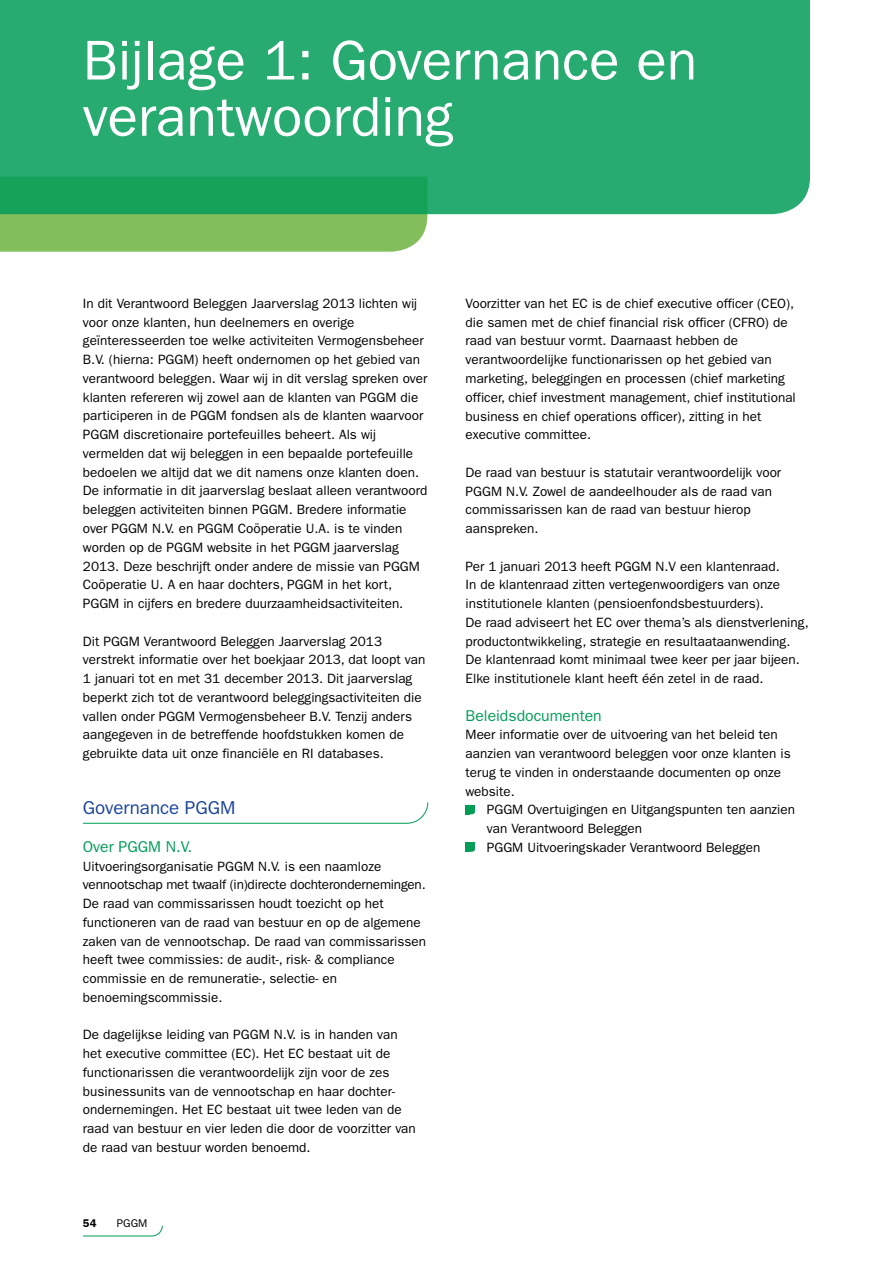
<style>
.page{position:relative;width:893px;height:1263px;background:#fff}
.page>*{position:absolute;margin:0;border:0;box-sizing:border-box;transform-origin:0 0}
.t1{font:56.25px/56.2px "ITC Franklin Gothic Std";color:#fff}
.t2{font:18.75px "ITC Franklin Gothic Std";color:#1c449c}
.t3{font:15.75px "ITC Franklin Gothic Std";color:#009d57}
.t4{font:13.5px/18.8px "ITC Franklin Gothic Std";color:#000}
.t5{font:11.25px "ITC Franklin Gothic Std";color:#000}
.t6{font:600 11.25px "ITC Franklin Gothic Std";color:#000}
</style>
<div class="page">
<svg style="left:83px;top:1225px;width:80px;height:11px"></svg>
<div style="left:0;top:214px;width:427px;height:38px;background:#82be5c"></div>
<svg style="left:0;top:0;width:810px;height:214px;background:#25aa6d"></svg>
<svg style="left:82px;top:802px;width:346px;height:22px"></svg>
<svg style="left:466px;top:805px;width:9px;height:9px"></svg>
<div style="left:466px;top:842px;width:9px;height:5px;background:#009d57"></div>
<div style="left:466px;top:842px;width:9px;height:10px;background:#009d57;border-radius:3px"></div>
<hr style="left:466px;top:842px;width:4px;height:10px;background:#009d57">
<h1 class="t1" style="left:83px;top:33px;width:616px">Bijlage 1: Governance en verantwoording</h1>
<p class="t4" style="left:83px;top:294px;width:346px">In dit Verantwoord Beleggen Jaarverslag 2013 lichten wij voor onze klanten, hun deelnemers en overige geïnteresseerden toe welke activiteiten Vermogensbeheer B.V. (hierna: PGGM) heeft ondernomen op het gebied van verantwoord beleggen. Waar wij in dit verslag spreken over klanten refereren wij zowel aan de klanten van PGGM die participeren in de PGGM fondsen als de klanten waarvoor PGGM discretionaire portefeuilles beheert. Als wij vermelden dat wij beleggen in een bepaalde portefeuille bedoelen we altijd dat we dit namens onze klanten doen.<br>De informatie in dit jaarverslag beslaat alleen verantwoord beleggen activiteiten binnen PGGM. Bredere informatie over PGGM N.V. en PGGM Coöperatie U.A. is te vinden worden op de PGGM website in het PGGM jaarverslag 2013. Deze beschrijft onder andere de missie van PGGM Coöperatie U. A en haar dochters, PGGM in het kort, PGGM in cijfers en bredere duurzaamheidsactiviteiten.</p>
<p class="t4" style="left:83px;top:632px;width:344px">Dit PGGM Verantwoord Beleggen Jaarverslag 2013 verstrekt informatie over het boekjaar 2013, dat loopt van 1 januari tot en met 31 december 2013. Dit jaarverslag beperkt zich tot de verantwoord beleggingsactiviteiten die vallen onder PGGM Vermogensbeheer B.V. Tenzij anders aangegeven in de betreffende hoofdstukken komen de gebruikte data uit onze financiële en RI databases.</p>
<h2 class="t2" style="left:83px;top:797px;width:154px">Governance PGGM</h2>
<p class="t3" style="left:83px;top:837px;width:111px">Over PGGM N.V.</p>
<p class="t4" style="left:83px;top:857px;width:345px">Uitvoeringsorganisatie PGGM N.V. is een naamloze vennootschap met twaalf (in)directe dochterondernemingen.<br>De raad van commissarissen houdt toezicht op het functioneren van de raad van bestuur en op de algemene zaken van de vennootschap. De raad van commissarissen heeft twee commissies: de audit-, risk- &amp; compliance commissie en de remuneratie-, selectie- en benoemingscommissie.</p>
<p class="t4" style="left:83px;top:1025px;width:334px">De dagelijkse leiding van PGGM N.V. is in handen van het executive committee (EC). Het EC bestaat uit de functionarissen die verantwoordelijk zijn voor de zes businessunits van de vennootschap en haar dochter&shy;ondernemingen. Het EC bestaat uit twee leden van de raad van bestuur en vier leden die door de voorzitter van de raad van bestuur worden benoemd.</p>
<p class="t6" style="left:83px;top:1216px;width:15px">54</p>
<p class="t5" style="left:117px;top:1216px;width:32px">PGGM</p>
<p class="t4" style="left:466px;top:294px;width:332px">Voorzitter van het EC is de chief executive officer (CEO), die samen met de chief financial risk officer (CFRO) de raad van bestuur vormt. Daarnaast hebben de verantwoordelijke functionarissen op het gebied van marketing, beleggingen en processen (chief marketing officer, chief investment management, chief institutional business en chief operations officer), zitting in het executive committee.</p>
<p class="t4" style="left:466px;top:463px;width:317px">De raad van bestuur is statutair verantwoordelijk voor PGGM N.V. Zowel de aandeelhouder als de raad van commissarissen kan de raad van bestuur hierop aanspreken.</p>
<p class="t4" style="left:466px;top:557px;width:345px">Per 1 januari 2013 heeft PGGM N.V een klantenraad.<br>In de klantenraad zitten vertegenwoordigers van onze institutionele klanten (pensioenfondsbestuurders).<br>De raad adviseert het EC over thema’s als dienstverlening, productontwikkeling, strategie en resultaataanwending.<br>De klantenraad komt minimaal twee keer per jaar bijeen.<br>Elke institutionele klant heeft één zetel in de raad.</p>
<p class="t3" style="left:466px;top:706px;width:138px">Beleidsdocumenten</p>
<p class="t4" style="left:466px;top:725px;width:327px">Meer informatie over de uitvoering van het beleid ten aanzien van verantwoord beleggen voor onze klanten is terug te vinden in onderstaande documenten op onze website.</p>
<p class="t4" style="left:487px;top:800px;width:310px">PGGM Overtuigingen en Uitgangspunten ten aanzien van Verantwoord Beleggen<br>PGGM Uitvoeringskader Verantwoord Beleggen</p>
</div>
